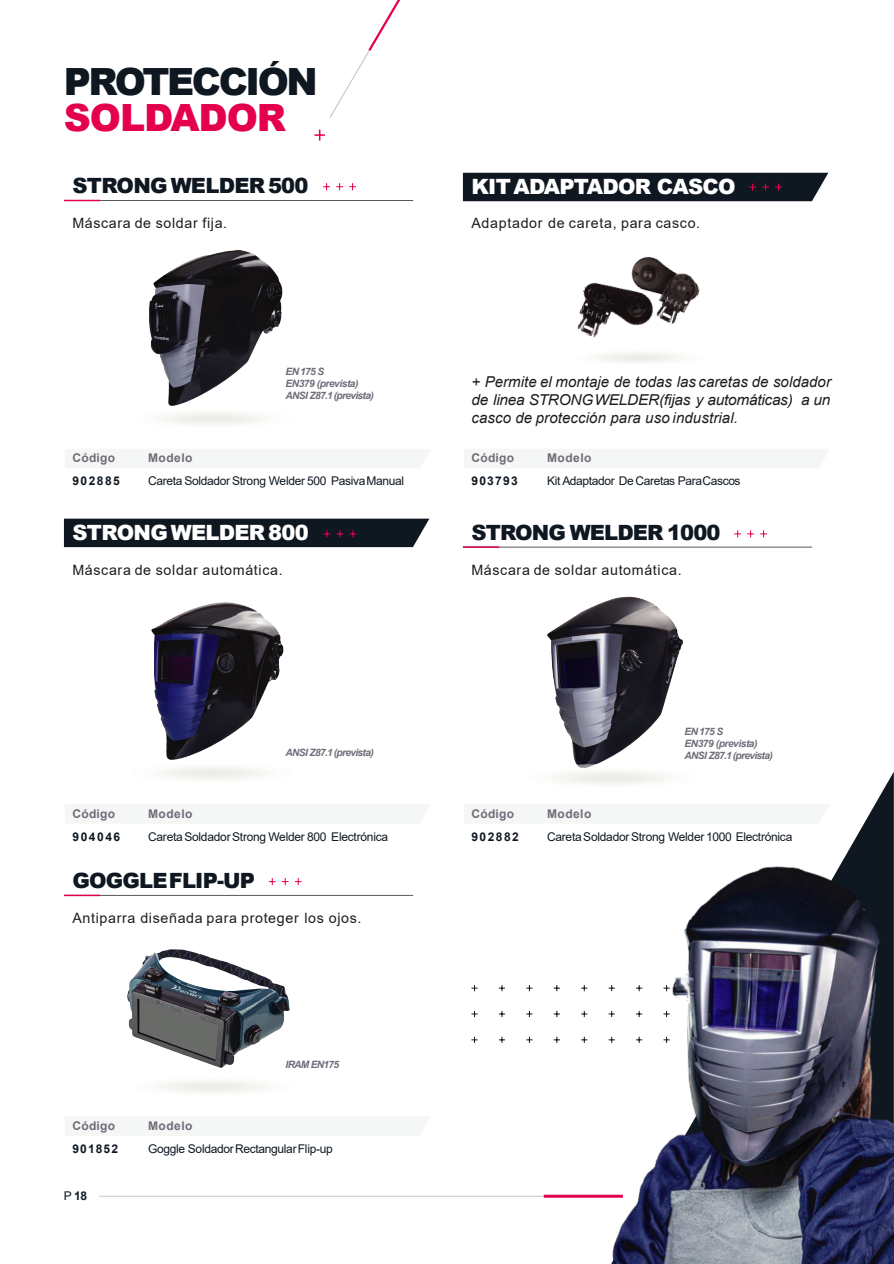
<style>
.page{position:relative;width:894px;height:1264px;background:#fff}
.page>*{position:absolute;margin:0;border:0;box-sizing:border-box;transform-origin:0 0}
.t1{font:900 37.5px "Arial";letter-spacing:-.065em;color:#0f1821}
.t2{font:900 37.5px "Arial";letter-spacing:-.03em;color:#e5004d}
.t3{font:900 21px "Arial";letter-spacing:-.04em;color:#0f1821}
.t4{font:900 21px "Arial";letter-spacing:-.035em;color:#fff}
.t5{font:italic 15px/18px "Arial";letter-spacing:.01em;color:#1d1e1b;text-align:justify}
.t6{font:14.25px "Arial";letter-spacing:.045em;color:#1d1e1b}
.t7{font:12px "Arial";letter-spacing:-.025em;color:#0f1821}
.t8{font:700 12px "Arial";letter-spacing:.03em;color:#6d6c78}
.t9{font:700 12px "Arial";letter-spacing:.125em;color:#0f1821}
.t10{font:italic 700 10.2px/12.1px "Arial";letter-spacing:-.06em;color:#6d6c78}
.s1{font-weight:400}
</style>
<div class="page">
<svg style="left:471px;top:1036px;width:6px;height:6px"></svg>
<svg style="left:498px;top:1036px;width:7px;height:6px"></svg>
<svg style="left:526px;top:1036px;width:6px;height:6px"></svg>
<svg style="left:553px;top:1036px;width:6px;height:6px"></svg>
<svg style="left:581px;top:1036px;width:6px;height:6px"></svg>
<svg style="left:471px;top:1010px;width:6px;height:6px"></svg>
<svg style="left:498px;top:1011px;width:7px;height:5px"></svg>
<svg style="left:526px;top:1010px;width:6px;height:6px"></svg>
<svg style="left:553px;top:1010px;width:6px;height:6px"></svg>
<svg style="left:581px;top:1010px;width:6px;height:6px"></svg>
<svg style="left:471px;top:985px;width:6px;height:5px"></svg>
<svg style="left:498px;top:985px;width:7px;height:5px"></svg>
<svg style="left:526px;top:985px;width:6px;height:5px"></svg>
<svg style="left:553px;top:985px;width:6px;height:5px"></svg>
<svg style="left:581px;top:985px;width:6px;height:5px"></svg>
<svg style="left:611px;top:773px;width:282px;height:490px"></svg>
<img style="left:151px;top:602px;width:133px;height:158px">
<img style="left:547px;top:596px;width:136px;height:168px">
<img style="left:149px;top:249px;width:134px;height:157px">
<img style="left:577px;top:256px;width:123px;height:82px">
<div style="left:611px;top:804px;width:218px;height:19px;background:#f5f6f6"></div>
<img style="left:556px;top:764px;width:166px;height:26px">
<div style="left:64px;top:518px;width:365px;height:29px;background:#0f1821"></div>
<svg style="left:734px;top:530px;width:6px;height:7px"></svg>
<svg style="left:747px;top:530px;width:6px;height:7px"></svg>
<svg style="left:760px;top:530px;width:6px;height:7px"></svg>
<svg style="left:330px;top:0;width:70px;height:118px"></svg>
<svg style="left:314px;top:129px;width:11px;height:11px"></svg>
<svg style="left:323px;top:183px;width:7px;height:7px"></svg>
<svg style="left:336px;top:183px;width:7px;height:7px"></svg>
<svg style="left:349px;top:183px;width:7px;height:7px"></svg>
<div style="left:463px;top:173px;width:365px;height:28px;background:#0f1821"></div>
<hr style="left:64px;top:200px;width:349px;height:1px;background:#585857">
<hr style="left:64px;top:200px;width:36px;height:1px;background:#e5004d">
<hr style="left:463px;top:546px;width:348px;height:1px;background:#585857">
<hr style="left:463px;top:546px;width:36px;height:1px;background:#e5004d">
<svg style="left:269px;top:878px;width:6px;height:7px"></svg>
<svg style="left:282px;top:878px;width:6px;height:7px"></svg>
<svg style="left:295px;top:878px;width:6px;height:7px"></svg>
<hr style="left:64px;top:894px;width:349px;height:1px;background:#585857">
<hr style="left:64px;top:894px;width:36px;height:2px;background:#e5004d">
<img style="left:128px;top:949px;width:162px;height:118px">
<img style="left:612px;top:866px;width:281px;height:397px">
<hr style="left:99px;top:1195px;width:512px;height:1px;background:#c7c6c6">
<hr style="left:543px;top:1194px;width:79px;height:3px;background:#e5004d">
<h1 class="t1" style="left:64px;top:68px;width:255px">PROTECCIÓN</h1>
<h1 class="t2" style="left:64px;top:104px;width:223px">SOLDADOR</h1>
<h2 class="t3" style="left:72px;top:178px;width:237px">STRONG WELDER 500</h2>
<h2 class="t4" style="left:471px;top:178px;width:266px">KIT ADAPTADOR CASCO</h2>
<p class="t6" style="left:72px;top:218px;width:156px">Máscara de soldar fija.</p>
<p class="t10" style="left:285px;top:366px;width:90px">EN175 S<br>EN379 (prevista)<br>ANSI Z87.1(prevista)</p>
<p class="t6" style="left:471px;top:218px;width:230px">Adaptador de careta, para casco.</p>
<p class="t5" style="left:471px;top:374px;width:361px">+ Permite el montaje de todas las caretas de soldador de linea STRONGWELDER(fijas y automáticas) a un casco de protección para uso industrial.</p>
<p class="t8" style="left:471px;top:453px;width:44px">Código</p>
<p class="t9" style="left:471px;top:476px;width:48px">903793</p>
<p class="t8" style="left:72px;top:453px;width:44px">Código</p>
<p class="t9" style="left:72px;top:476px;width:49px">902885</p>
<h2 class="t4" style="left:72px;top:525px;width:238px">STRONG WELDER 800</h2>
<h2 class="t3" style="left:471px;top:525px;width:250px">STRONG WELDER 1000</h2>
<p class="t8" style="left:547px;top:453px;width:46px">Modelo</p>
<p class="t7" style="left:547px;top:476px;width:195px">Kit Adaptador De Caretas ParaCascos</p>
<p class="t8" style="left:148px;top:453px;width:46px">Modelo</p>
<p class="t7" style="left:148px;top:476px;width:257px">Careta Soldador Strong Welder 500 PasivaManual</p>
<p class="t6" style="left:72px;top:564px;width:212px">Máscara de soldar automática.</p>
<p class="t6" style="left:471px;top:564px;width:212px">Máscara de soldar automática.</p>
<p class="t8" style="left:72px;top:808px;width:44px">Código</p>
<p class="t9" style="left:72px;top:831px;width:49px">904046</p>
<p class="t10" style="left:285px;top:746px;width:90px">ANSI Z87.1(prevista)</p>
<p class="t8" style="left:148px;top:808px;width:46px">Modelo</p>
<p class="t7" style="left:148px;top:831px;width:241px">CaretaSoldadorStrong Welder 800 Electrónica</p>
<h2 class="t3" style="left:72px;top:872px;width:184px">GOGGLEFLIP-UP</h2>
<p class="t6" style="left:72px;top:912px;width:290px">Antiparra diseñada para proteger los ojos.</p>
<p class="t8" style="left:72px;top:1120px;width:44px">Código</p>
<p class="t9" style="left:72px;top:1143px;width:47px">901852</p>
<p class="t9" style="left:64px;top:1190px;width:25px"><span class="s1">P</span> 18</p>
<p class="t10" style="left:285px;top:1058px;width:55px">IRAM EN175</p>
<p class="t8" style="left:148px;top:1120px;width:46px">Modelo</p>
<p class="t7" style="left:148px;top:1143px;width:186px">Goggle SoldadorRectangularFlip-up</p>
<p class="t8" style="left:471px;top:808px;width:44px">Código</p>
<p class="t9" style="left:471px;top:831px;width:49px">902882</p>
<p class="t10" style="left:684px;top:725px;width:90px">EN175 S<br>EN379 (prevista)<br>ANSI Z87.1(prevista)</p>
<p class="t8" style="left:547px;top:808px;width:46px">Modelo</p>
<p class="t7" style="left:547px;top:831px;width:247px">CaretaSoldador Strong Welder1000 Electrónica</p>
</div>
